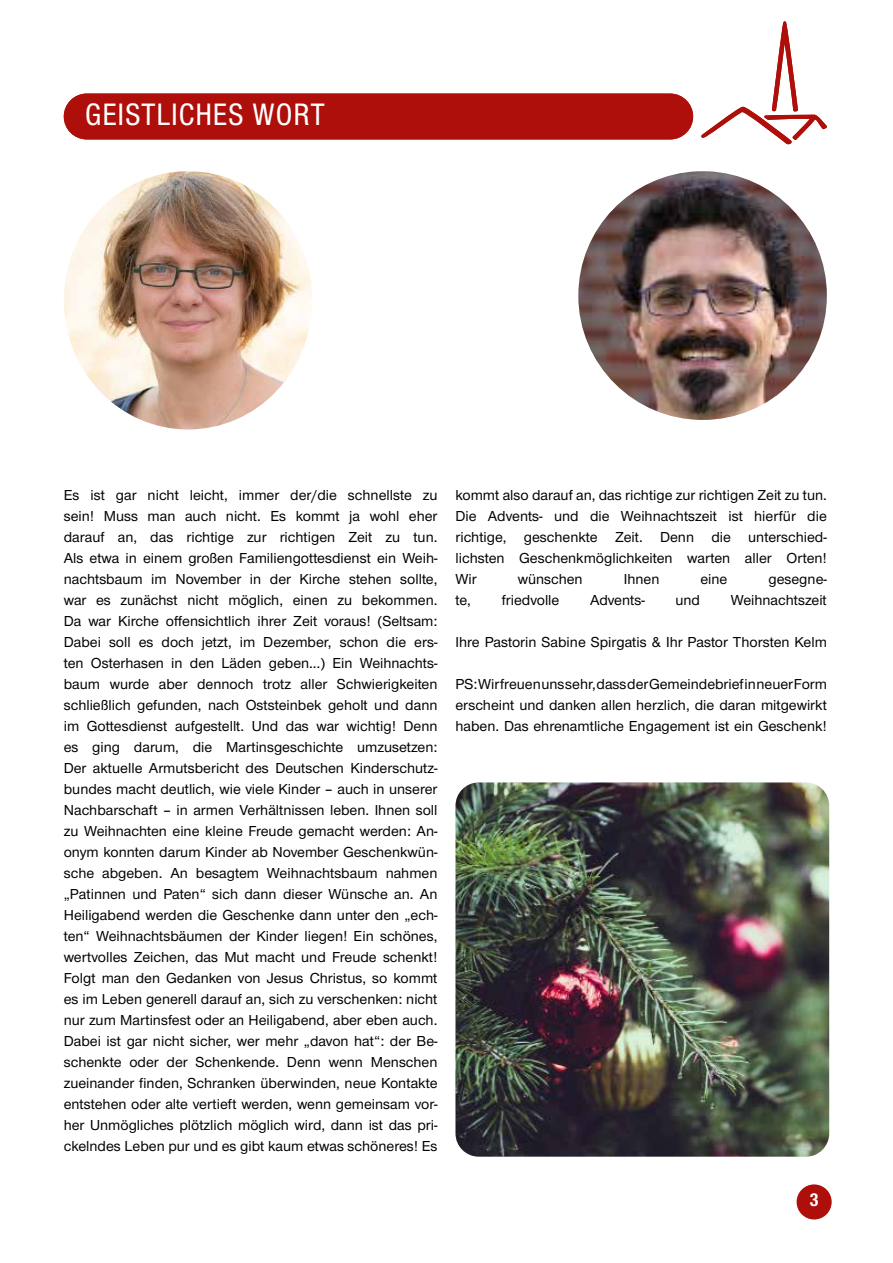
<style>
.page{position:relative;width:893px;height:1263px;background:#fff}
.page>*{position:absolute;margin:0;border:0;box-sizing:border-box;transform-origin:0 0}
.t1{font:condensed 30px "Helvetica Neue";letter-spacing:.045em;color:#fff}
.t2{font:30px "Myriad Pro";color:#fff}
.t3{font:700 condensed 18px "Helvetica Neue";color:#fff}
.t4{font:500 15px/21px "Nordelbica";color:#000;text-align:justify}
</style>
<div class="page">
<div style="left:797px;top:1184px;width:35px;height:35px;background:#ae0f0a;border-radius:50%"></div>
<div style="left:64px;top:94px;width:629px;height:45px;background:#ae0f0a;border-radius:23px"></div>
<svg style="left:701px;top:21px;width:126px;height:124px"></svg>
<img style="left:64px;top:171px;width:248px;height:258px">
<img style="left:578px;top:171px;width:249px;height:249px;border-radius:123px">
<img style="left:455px;top:782px;width:374px;height:375px">
<h1 class="t2" style="left:85px;top:93px;width:136px">Titelthema</h1>
<h1 class="t1" style="left:85px;top:97px;width:241px">GEISTLICHES WORT</h1>
<p class="t4" style="left:64px;top:485px;width:375px">Es ist gar nicht leicht, immer der/die schnellste zu sein! Muss man auch nicht. Es kommt ja wohl eher darauf an, das richtige zur richtigen Zeit zu tun.<br>Als etwa in einem großen Familiengottesdienst ein Weih&shy;nachtsbaum im November in der Kirche stehen sollte, war es zunächst nicht möglich, einen zu bekommen.<br>Da war Kirche offensichtlich ihrer Zeit voraus! (Seltsam:<br>Dabei soll es doch jetzt, im Dezember, schon die ers&shy;ten Osterhasen in den Läden geben…) Ein Weihnachts&shy;baum wurde aber dennoch trotz aller Schwierigkeiten schließlich gefunden, nach Oststeinbek geholt und dann im Gottesdienst aufgestellt. Und das war wichtig! Denn es ging darum, die Martinsgeschichte umzusetzen:<br>Der aktuelle Armutsbericht des Deutschen Kinderschutz&shy;bundes macht deutlich, wie viele Kinder – auch in unserer Nachbarschaft – in armen Verhältnissen leben. Ihnen soll zu Weihnachten eine kleine Freude gemacht werden: An&shy;onym konnten darum Kinder ab November Geschenkwün&shy;sche abgeben. An besagtem Weihnachtsbaum nahmen „Patinnen und Paten“ sich dann dieser Wünsche an. An Heiligabend werden die Geschenke dann unter den „ech&shy;ten“ Weihnachtsbäumen der Kinder liegen! Ein schönes, wertvolles Zeichen, das Mut macht und Freude schenkt!<br>Folgt man den Gedanken von Jesus Christus, so kommt es im Leben generell darauf an, sich zu verschenken: nicht nur zum Martinsfest oder an Heiligabend, aber eben auch.<br>Dabei ist gar nicht sicher, wer mehr „davon hat“: der Be&shy;schenkte oder der Schenkende. Denn wenn Menschen zueinander finden, Schranken überwinden, neue Kontakte entstehen oder alte vertieft werden, wenn gemeinsam vor&shy;her Unmögliches plötzlich möglich wird, dann ist das pri&shy;ckelndes Leben pur und es gibt kaum etwas schöneres! Es</p>
<p class="t4" style="left:455px;top:485px;width:373px">kommt also darauf an, das richtige zur richtigen Zeit zu tun.<br>Die Advents- und die Weihnachtszeit ist hierfür die richtige, geschenkte Zeit. Denn die unterschied&shy;lichsten Geschenkmöglichkeiten warten aller Orten!<br>Wir</p>
<p class="t4" style="left:518px;top:569px;width:66px">wünschen</p>
<p class="t4" style="left:624px;top:569px;width:37px">Ihnen</p>
<p class="t4" style="left:700px;top:569px;width:28px">eine</p>
<p class="t4" style="left:768px;top:569px;width:60px">gesegne-</p>
<p class="t4" style="left:455px;top:590px;width:17px">te,</p>
<p class="t4" style="left:502px;top:590px;width:59px">friedvolle</p>
<p class="t4" style="left:590px;top:590px;width:56px">Advents-</p>
<p class="t4" style="left:675px;top:590px;width:26px">und</p>
<p class="t4" style="left:731px;top:590px;width:98px">Weihnachtszeit</p>
<p class="t4" style="left:455px;top:632px;width:373px">Ihre Pastorin Sabine Spirgatis &amp; Ihr Pastor Thorsten Kelm</p>
<p class="t4" style="left:455px;top:674px;width:373px">PS: Wir freuen uns sehr, dass der Gemeindebrief in neuer Form erscheint und danken allen herzlich, die daran mitgewirkt haben. Das ehrenamtliche Engagement ist ein Geschenk!</p>
<p class="t3" style="left:810px;top:1189px;width:10px">3</p>
</div>
